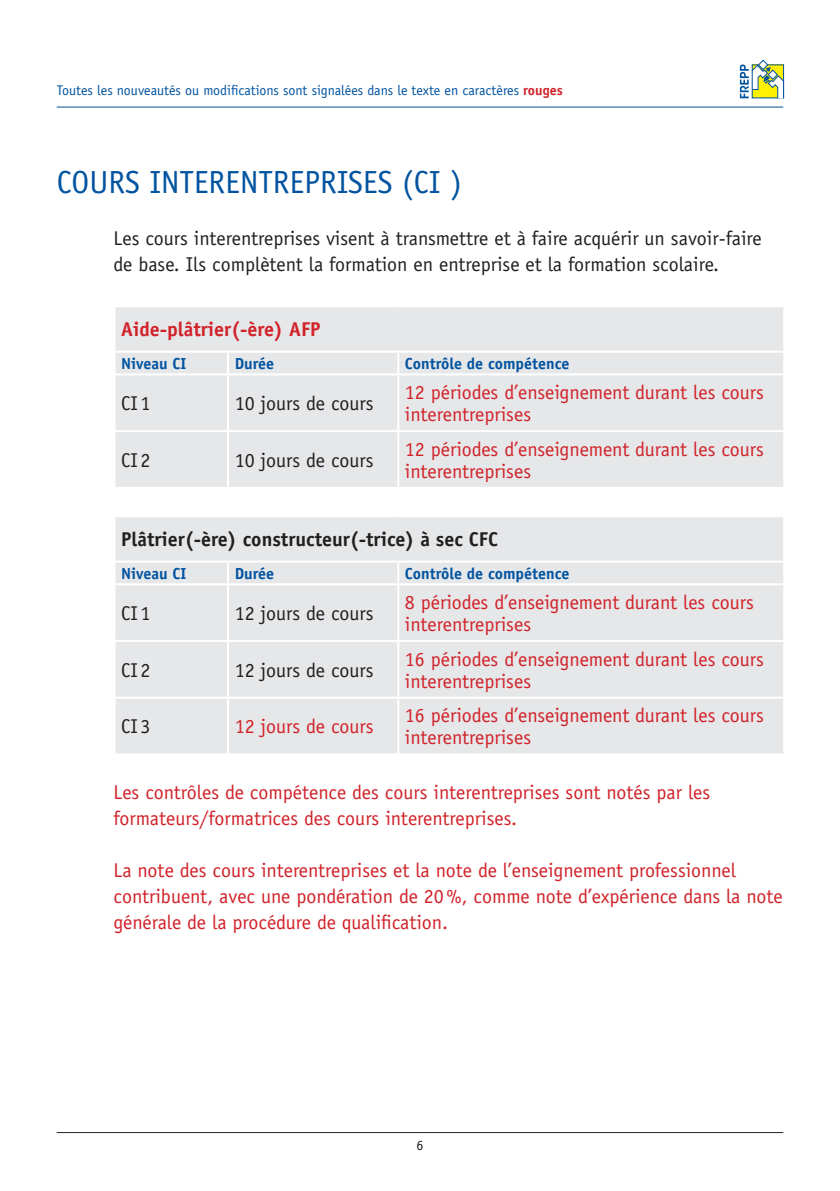
<style>
.page{position:relative;width:840px;height:1191px;background:#fff}
.page>*{position:absolute;margin:0;border:0;box-sizing:border-box;transform-origin:0 0}
.t1{font:32px "Officina Sans Std";color:#0153a0}
.t2{font:20px/22px "Officina Sans Std";color:#d1232a}
.t3{font:20px/26px "Officina Sans Std";color:#231f20}
.t4{font:700 20px "Officina Sans Std";color:#231f20}
.t5{font:700 20px "Officina Sans Std";color:#d1232a}
.t6{font:700 16px "Officina Sans Std";color:#0153a0}
.t7{font:14px "Officina Sans Std";color:#0153a0}
.t8{font:14px "Officina Sans Std";color:#231f20}
.s1{font-weight:700;color:#d1232a}
</style>
<div class="page">
<hr style="left:57px;top:107px;width:725px;height:1px;background:#0153a0">
<hr style="left:57px;top:1132px;width:725px;height:1px;background:#231f20">
<svg style="left:739px;top:59px;width:45px;height:40px"></svg>
<svg style="left:115px;top:307px;width:667px;height:446px;background:#e7e8ea"></svg>
<hr style="left:113px;top:351px;width:115px;height:2px;background:#fff">
<hr style="left:228px;top:351px;width:170px;height:2px;background:#fff">
<hr style="left:227px;top:353px;width:2px;height:20px;background:#fff">
<hr style="left:398px;top:351px;width:386px;height:2px;background:#fff">
<hr style="left:397px;top:353px;width:2px;height:20px;background:#fff">
<hr style="left:113px;top:373px;width:115px;height:2px;background:#fff">
<hr style="left:228px;top:373px;width:170px;height:2px;background:#fff">
<hr style="left:227px;top:375px;width:2px;height:55px;background:#fff">
<hr style="left:398px;top:373px;width:386px;height:2px;background:#fff">
<hr style="left:397px;top:375px;width:2px;height:55px;background:#fff">
<hr style="left:113px;top:430px;width:115px;height:2px;background:#fff">
<hr style="left:228px;top:430px;width:170px;height:2px;background:#fff">
<hr style="left:227px;top:432px;width:2px;height:55px;background:#fff">
<hr style="left:398px;top:430px;width:386px;height:2px;background:#fff">
<hr style="left:397px;top:432px;width:2px;height:55px;background:#fff">
<hr style="left:113px;top:487px;width:115px;height:2px;background:#fff">
<hr style="left:228px;top:487px;width:170px;height:2px;background:#fff">
<hr style="left:227px;top:489px;width:2px;height:26px;background:#fff">
<hr style="left:398px;top:487px;width:386px;height:2px;background:#fff">
<hr style="left:397px;top:489px;width:2px;height:26px;background:#fff">
<hr style="left:113px;top:515px;width:115px;height:2px;background:#fff">
<hr style="left:228px;top:515px;width:170px;height:2px;background:#fff">
<hr style="left:398px;top:515px;width:386px;height:2px;background:#fff">
<hr style="left:113px;top:560px;width:115px;height:2px;background:#fff">
<hr style="left:228px;top:560px;width:170px;height:2px;background:#fff">
<hr style="left:227px;top:562px;width:2px;height:21px;background:#fff">
<hr style="left:398px;top:560px;width:386px;height:2px;background:#fff">
<hr style="left:397px;top:562px;width:2px;height:21px;background:#fff">
<hr style="left:113px;top:583px;width:115px;height:2px;background:#fff">
<hr style="left:228px;top:583px;width:170px;height:2px;background:#fff">
<hr style="left:227px;top:585px;width:2px;height:55px;background:#fff">
<hr style="left:398px;top:583px;width:386px;height:2px;background:#fff">
<hr style="left:397px;top:585px;width:2px;height:55px;background:#fff">
<hr style="left:113px;top:640px;width:115px;height:2px;background:#fff">
<hr style="left:228px;top:640px;width:170px;height:2px;background:#fff">
<hr style="left:227px;top:642px;width:2px;height:54px;background:#fff">
<hr style="left:398px;top:640px;width:386px;height:2px;background:#fff">
<hr style="left:397px;top:642px;width:2px;height:54px;background:#fff">
<hr style="left:113px;top:696px;width:115px;height:2px;background:#fff">
<hr style="left:228px;top:696px;width:170px;height:2px;background:#fff">
<hr style="left:227px;top:698px;width:2px;height:55px;background:#fff">
<hr style="left:398px;top:696px;width:386px;height:2px;background:#fff">
<hr style="left:397px;top:698px;width:2px;height:55px;background:#fff">
<p class="t7" style="left:57px;top:82px;width:507px">Toutes les nouveautés ou modifications sont signalées dans le texte en caractères <span class="s1">rouges</span></p>
<h1 class="t1" style="left:57px;top:164px;width:406px">COURS INTERENTREPRISES (CI )</h1>
<p class="t3" style="left:113px;top:226px;width:649px">Les cours interentreprises visent à transmettre et à faire acquérir un savoir-faire de base. Ils complètent la formation en entreprise et la formation scolaire.</p>
<p class="t5" style="left:121px;top:317px;width:201px">Aide-plâtrier(-ère) AFP</p>
<p class="t6" style="left:121px;top:353px;width:67px">Niveau CI</p>
<p class="t6" style="left:234px;top:353px;width:41px">Durée</p>
<p class="t6" style="left:405px;top:353px;width:166px">Contrôle de compétence</p>
<p class="t3" style="left:121px;top:390px;width:31px">CI1</p>
<p class="t3" style="left:234px;top:390px;width:140px">10 jours de cours</p>
<p class="t2" style="left:405px;top:381px;width:360px">12 périodes d’enseignement durant les cours interentreprises</p>
<p class="t3" style="left:121px;top:447px;width:31px">CI2</p>
<p class="t3" style="left:234px;top:447px;width:140px">10 jours de cours</p>
<p class="t2" style="left:405px;top:438px;width:360px">12 périodes d’enseignement durant les cours interentreprises</p>
<p class="t4" style="left:121px;top:527px;width:378px">Plâtrier(-ère) constructeur(-trice) à sec CFC</p>
<p class="t6" style="left:121px;top:563px;width:67px">Niveau CI</p>
<p class="t6" style="left:234px;top:563px;width:41px">Durée</p>
<p class="t6" style="left:405px;top:563px;width:166px">Contrôle de compétence</p>
<p class="t3" style="left:121px;top:600px;width:31px">CI1</p>
<p class="t3" style="left:234px;top:600px;width:140px">12 jours de cours</p>
<p class="t2" style="left:405px;top:591px;width:350px">8 périodes d’enseignement durant les cours interentreprises</p>
<p class="t3" style="left:121px;top:657px;width:31px">CI2</p>
<p class="t3" style="left:234px;top:657px;width:140px">12 jours de cours</p>
<p class="t2" style="left:405px;top:648px;width:360px">16 périodes d’enseignement durant les cours interentreprises</p>
<p class="t3" style="left:121px;top:713px;width:31px">CI3</p>
<p class="t2" style="left:234px;top:715px;width:140px">12 jours de cours</p>
<p class="t2" style="left:405px;top:704px;width:360px">16 périodes d’enseignement durant les cours interentreprises</p>
<p class="t2" style="left:113px;top:779px;width:598px;line-height:26px">Les contrôles de compétence des cours interentreprises sont notés par les formateurs/formatrices des cours interentreprises.</p>
<p class="t2" style="left:113px;top:857px;width:670px;line-height:26px">La note des cours interentreprises et la note de l’enseignement professionnel contribuent, avec une pondération de 20%, comme note d’expérience dans la note générale de la procédure de qualification.</p>
<p class="t8" style="left:416px;top:1137px;width:8px">6</p>
</div>
